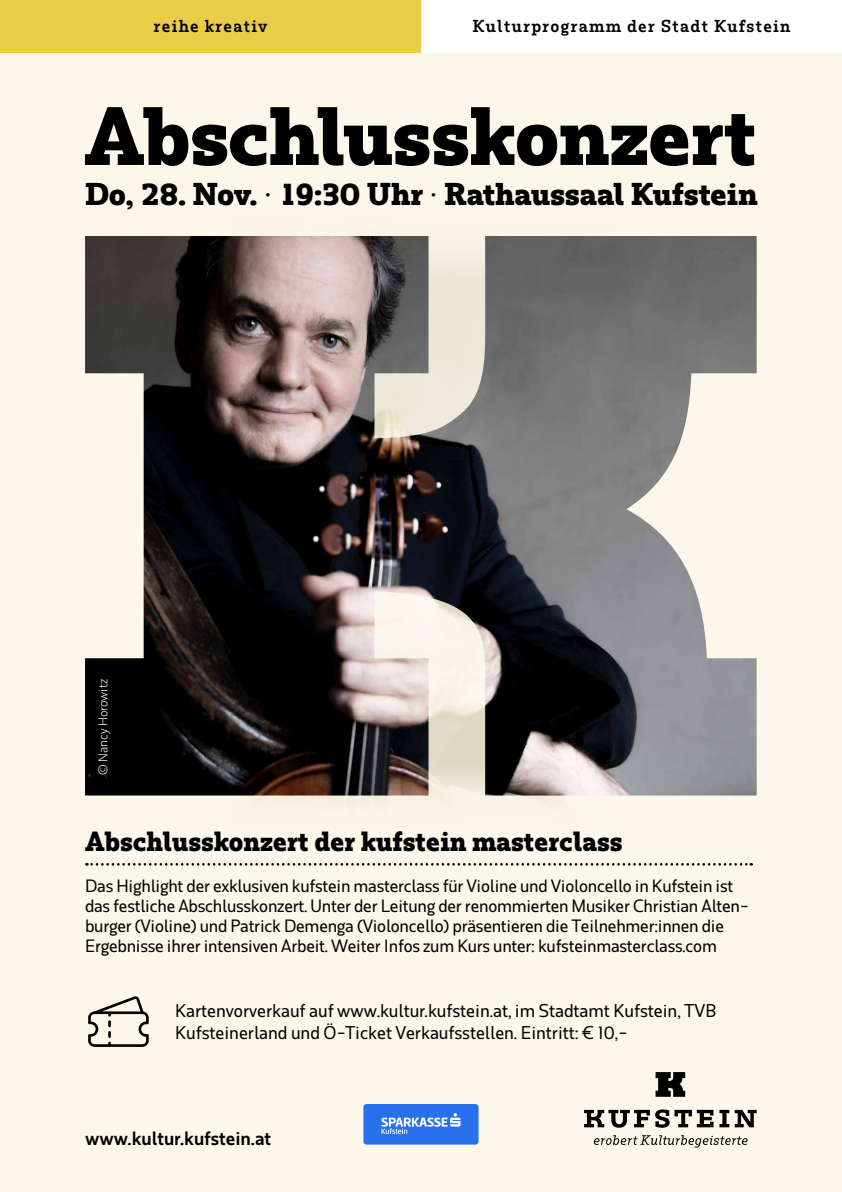
<style>
.page{position:relative;width:842px;height:1192px;background:#fbf7e9}
.page>*{position:absolute;margin:0;border:0;box-sizing:border-box;transform-origin:0 0}
.t1{font:700 77.05px "Rum Serif";letter-spacing:-.01em;color:#000}
.t2{font:700 29.5px "Rum Serif";letter-spacing:-.005em;color:#000}
.t3{font:700 25.9px "Rum Serif";color:#000}
.t4{font:600 18px "Rum Sans";color:#000}
.t5{font:500 17.25px/22.6px "Rum Sans";color:#000}
.t6{font:500 16.65px/20px "Rum Sans";letter-spacing:-.01em;color:#000}
.t7{font:600 16.15px "Rum Serif";letter-spacing:.075em;color:#000}
.t8{font:300 12.05px "Rum Sans";color:#fff}
.s1{font-family:"Minion Pro";font-weight:400}
</style>
<div class="page">
<svg style="left:88px;top:996px;width:61px;height:51px"></svg>
<svg style="left:594px;top:1135px;width:153px;height:13px"></svg>
<svg style="left:584px;top:1109px;width:129px;height:19px"></svg>
<svg style="left:719px;top:1110px;width:10px;height:17px"></svg>
<svg style="left:735px;top:1110px;width:22px;height:17px"></svg>
<svg style="left:655px;top:1072px;width:30px;height:25px"></svg>
<div style="left:363px;top:1104px;width:115px;height:41px;background:#2870ed;border-radius:3px"></div>
<svg style="left:381px;top:1113px;width:80px;height:21px"></svg>
<div style="left:0;top:0;width:421px;height:52px;background:#e9cd47"></div>
<div style="left:421px;top:0;width:421px;height:52px;background:#fff"></div>
<img style="left:85px;top:236px;width:672px;height:560px">
<svg style="left:86px;top:863px;width:666px;height:3px"></svg>
<p class="t7" style="left:154px;top:16px;width:115px">reihe kreativ</p>
<p class="t7" style="left:472px;top:16px;width:320px">Kulturprogramm der Stadt Kufstein</p>
<h1 class="t1" style="left:84px;top:89px;width:675px">Abschlusskonzert</h1>
<h2 class="t2" style="left:85px;top:175px;width:674px">Do, 28. Nov. <span class="s1">·</span> 19:30 Uhr <span class="s1">·</span> Rathaussaal Kufstein</h2>
<p class="t8" style="left:96px;top:775px;width:97px;rotate:-90deg">© Nancy Horowitz</p>
<h3 class="t3" style="left:85px;top:825px;width:539px">Abschlusskonzert der kufstein masterclass</h3>
<p class="t6" style="left:85px;top:875px;width:666px">Das Highlight der exklusiven kufstein masterclass für Violine und Violoncello in Kufstein ist das festliche Abschlusskonzert. Unter der Leitung der renommierten Musiker Christian Alten&shy;burger (Violine) und Patrick Demenga (Violoncello) präsentieren die Teilnehmer:innen die Ergebnisse ihrer intensiven Arbeit. Weiter Infos zum Kurs unter: kufsteinmasterclass.com</p>
<p class="t5" style="left:175px;top:999px;width:543px">Kartenvorverkauf auf www.kultur.kufstein.at, im Stadtamt Kufstein, TVB<br>Kufsteinerland und Ö-Ticket Verkaufsstellen. Eintritt: € 10,-</p>
<p class="t4" style="left:85px;top:1127px;width:188px">www.kultur.kufstein.at</p>
</div>
